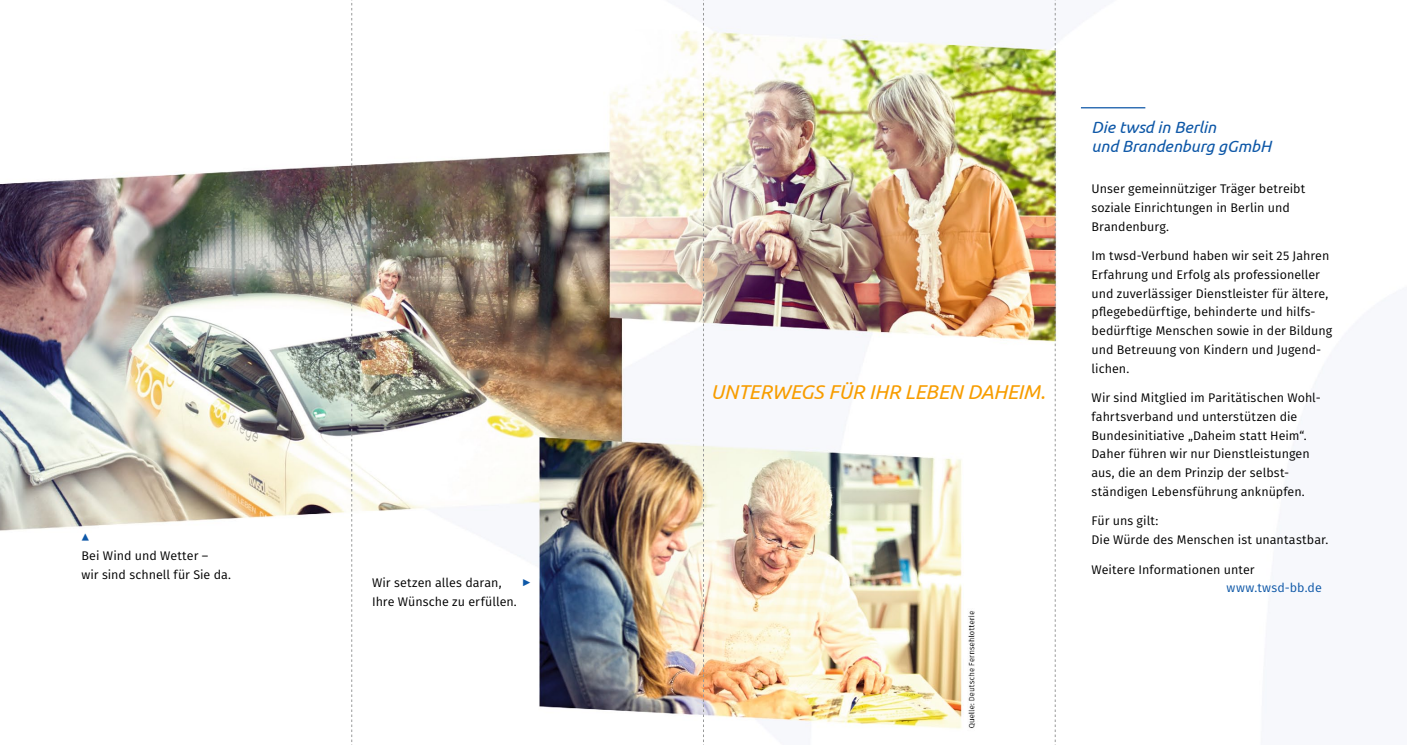
<style>
.page{position:relative;width:1407px;height:745px;background:#fff}
.page>*{position:absolute;margin:0;border:0;box-sizing:border-box;transform-origin:0 0}
.ZWISCHENTITEL{font:italic 20px "Ubuntu";letter-spacing:-.005em;color:#f79d00}
.Kapitel{font:italic 16.25px/18.8px "Ubuntu";color:#0d57a7}
.fließtext{font:12.5px/18.8px "Fira Sans";color:#000}
.Bildbeschreibungen{font:12.5px/18.8px "Fira Sans";color:#000}
.TITEL{font:10px "Arial";color:#0d57a7}
.s1{color:#0d57a7}
</style>
<div class="page">
<img style="left:0;top:0;width:1386px;height:742px">
<hr style="left:1081px;top:107px;width:64px;height:1px;background:#0d57a7">
<svg style="left:351px;top:0;width:1px;height:742px"></svg>
<svg style="left:703px;top:0;width:1px;height:742px"></svg>
<svg style="left:1055px;top:0;width:1px;height:742px"></svg>
<p class="TITEL" style="left:79px;top:541px;width:11px;rotate:-90deg">►</p>
<p class="Bildbeschreibungen" style="left:81px;top:545px;width:151px">Bei Wind und Wetter –<br>wir sind schnell für Sie da.</p>
<p class="Bildbeschreibungen" style="left:372px;top:572px;width:146px">Wir setzen alles daran,<br>Ihre Wünsche zu erfüllen.</p>
<p class="TITEL" style="left:522px;top:575px;width:11px">►</p>
<p class="ZWISCHENTITEL" style="left:711px;top:379px;width:336px">UNTERWEGS FÜR IHR LEBEN DAHEIM.</p>
<p class="Kapitel" style="left:1091px;top:117px;width:181px">Die twsd in Berlin<br>und Brandenburg gGmbH</p>
<p class="fließtext" style="left:1091px;top:179px;width:215px">Unser gemeinnütziger Träger betreibt soziale Einrichtungen in Berlin und<br>Brandenburg.</p>
<p class="fließtext" style="left:1091px;top:246px;width:242px">Im twsd-Verbund haben wir seit 25 Jahren Erfahrung und Erfolg als professioneller und zuverlässiger Dienstleister für ältere, pflegebedürftige, behinderte und hilfs&shy;bedürftige Menschen sowie in der Bildung und Betreuung von Kindern und Jugend&shy;lichen.</p>
<p class="fließtext" style="left:1091px;top:388px;width:231px">Wir sind Mitglied im Paritätischen Wohl&shy;fahrtsverband und unterstützen die Bundesinitiative „Daheim statt Heim“.<br>Daher führen wir nur Dienstleistungen aus, die an dem Prinzip der selbst&shy;ständigen Lebensführung anknüpfen.</p>
<p class="fließtext" style="left:1091px;top:511px;width:238px">Für uns gilt:<br>Die Würde des Menschen ist unantastbar.</p>
<p class="fließtext" style="left:1226px;top:559px;width:97px;text-indent:-135px">Weitere Informationen unter <span class="s1">www.twsd-bb.de</span></p>
</div>
